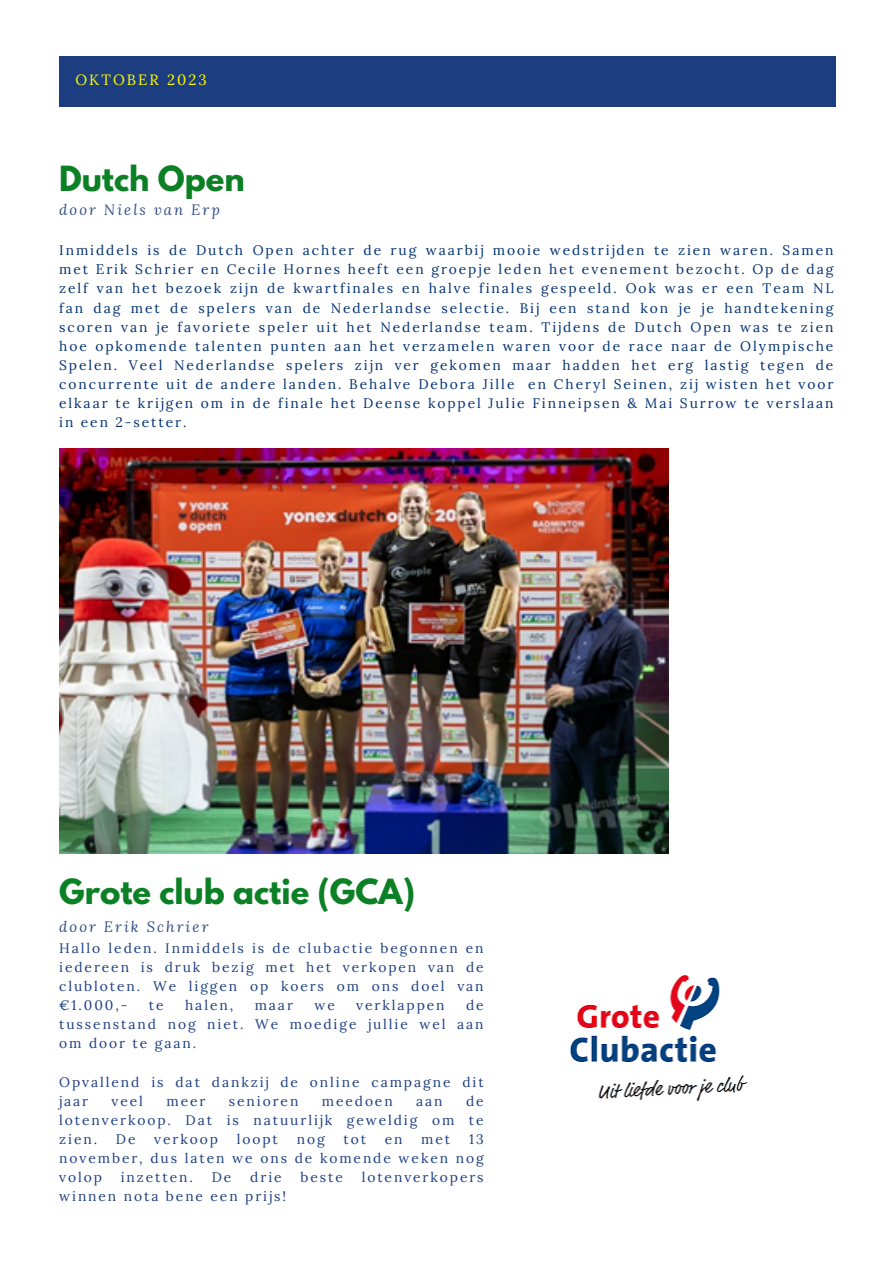
<style>
.page{position:relative;width:893px;height:1264px;background:#fff}
.page>*{position:absolute;margin:0;border:0;box-sizing:border-box;transform-origin:0 0}
.t1{font:700 30.75px "League Spartan";color:#0b8024}
.t2{font:italic 14.85px "Lora";letter-spacing:.14em;color:#334e84}
.t3{font:14.85px "Lora";letter-spacing:.14em;color:#fffc00}
.t4{font:13.8px/19px "Lora";letter-spacing:.14em;color:#013171;text-align:justify}
.t5{font:13.8px/19px "Lora";letter-spacing:.14em;color:#1c3e80;text-align:justify}
</style>
<div class="page">
<div style="left:59px;top:56px;width:776px;height:51px;background:#1c3e80"></div>
<img style="left:59px;top:448px;width:609px;height:406px">
<img style="left:570px;top:975px;width:178px;height:126px">
<p class="t3" style="left:75px;top:70px;width:133px">OKTOBER 2023</p>
<p class="t1" style="left:59px;top:163px;width:187px">Dutch Open</p>
<p class="t2" style="left:59px;top:200px;width:162px">door Niels van Erp</p>
<p class="t4" style="left:59px;top:240px;width:775px">Inmiddels is de Dutch Open achter de rug waarbij mooie wedstrijden te zien waren. Samen met Erik Schrier en Cecile Hornes heeft een groepje leden het evenement bezocht. Op de dag zelf van het bezoek zijn de kwartfinales en halve finales gespeeld. Ook was er een Team NL fan dag met de spelers van de Nederlandse selectie. Bij een stand kon je je handtekening scoren van je favoriete speler uit het Nederlandse team. Tijdens de Dutch Open was te zien hoe opkomende talenten punten aan het verzamelen waren voor de race naar de Olympische Spelen. Veel Nederlandse spelers zijn ver gekomen maar hadden het erg lastig tegen de concurrente uit de andere landen. Behalve Debora Jille en Cheryl Seinen, zij wisten het voor elkaar te krijgen om in de finale het Deense koppel Julie Finneipsen &amp; Mai Surrow te verslaan in een 2-setter.</p>
<p class="t4" style="left:59px;top:451px;width:5px">.</p>
<p class="t1" style="left:59px;top:876px;width:357px">Grote club actie (GCA)</p>
<p class="t2" style="left:59px;top:916px;width:151px">door Erik Schrier</p>
<p class="t5" style="left:59px;top:938px;width:426px">Hallo leden. Inmiddels is de clubactie begonnen en iedereen is druk bezig met het verkopen van de clubloten. We liggen op koers om ons doel van €1.000,-</p>
<p class="t5" style="left:59px;top:995px;width:426px;text-indent:407px">de tussenstand nog niet. We moedige jullie wel aan om door te gaan.</p>
<p class="t5" style="left:59px;top:1072px;width:426px">Opvallend is dat dankzij de online campagne dit jaar</p>
<p class="t5" style="left:149px;top:995px;width:16px">te</p>
<p class="t5" style="left:185px;top:995px;width:50px">halen,</p>
<p class="t5" style="left:255px;top:995px;width:40px">maar</p>
<p class="t5" style="left:314px;top:995px;width:22px">we</p>
<p class="t5" style="left:356px;top:995px;width:90px">verklappen</p>
<p class="t5" style="left:59px;top:1091px;width:426px;text-indent:407px">de lotenverkoop. Dat is natuurlijk geweldig om te zien.</p>
<p class="t5" style="left:112px;top:1091px;width:33px">veel</p>
<p class="t5" style="left:166px;top:1091px;width:40px">meer</p>
<p class="t5" style="left:229px;top:1091px;width:71px">senioren</p>
<p class="t5" style="left:322px;top:1091px;width:72px">meedoen</p>
<p class="t5" style="left:416px;top:1091px;width:28px">aan</p>
<p class="t5" style="left:116px;top:1129px;width:21px">De</p>
<p class="t5" style="left:154px;top:1129px;width:65px">verkoop</p>
<p class="t5" style="left:237px;top:1129px;width:43px">loopt</p>
<p class="t5" style="left:297px;top:1129px;width:29px">nog</p>
<p class="t5" style="left:343px;top:1129px;width:24px">tot</p>
<p class="t5" style="left:385px;top:1129px;width:19px">en</p>
<p class="t5" style="left:421px;top:1129px;width:30px">met</p>
<p class="t5" style="left:59px;top:1129px;width:426px;text-indent:410px">13 november, dus laten we ons de komende weken nog volop</p>
<p class="t5" style="left:121px;top:1167px;width:74px">inzetten.</p>
<p class="t5" style="left:212px;top:1167px;width:21px">De</p>
<p class="t5" style="left:250px;top:1167px;width:33px">drie</p>
<p class="t5" style="left:300px;top:1167px;width:44px">beste</p>
<p class="t5" style="left:361px;top:1167px;width:123px">lotenverkopers</p>
<p class="t5" style="left:59px;top:1186px;width:228px">winnen nota bene een prijs!</p>
</div>
